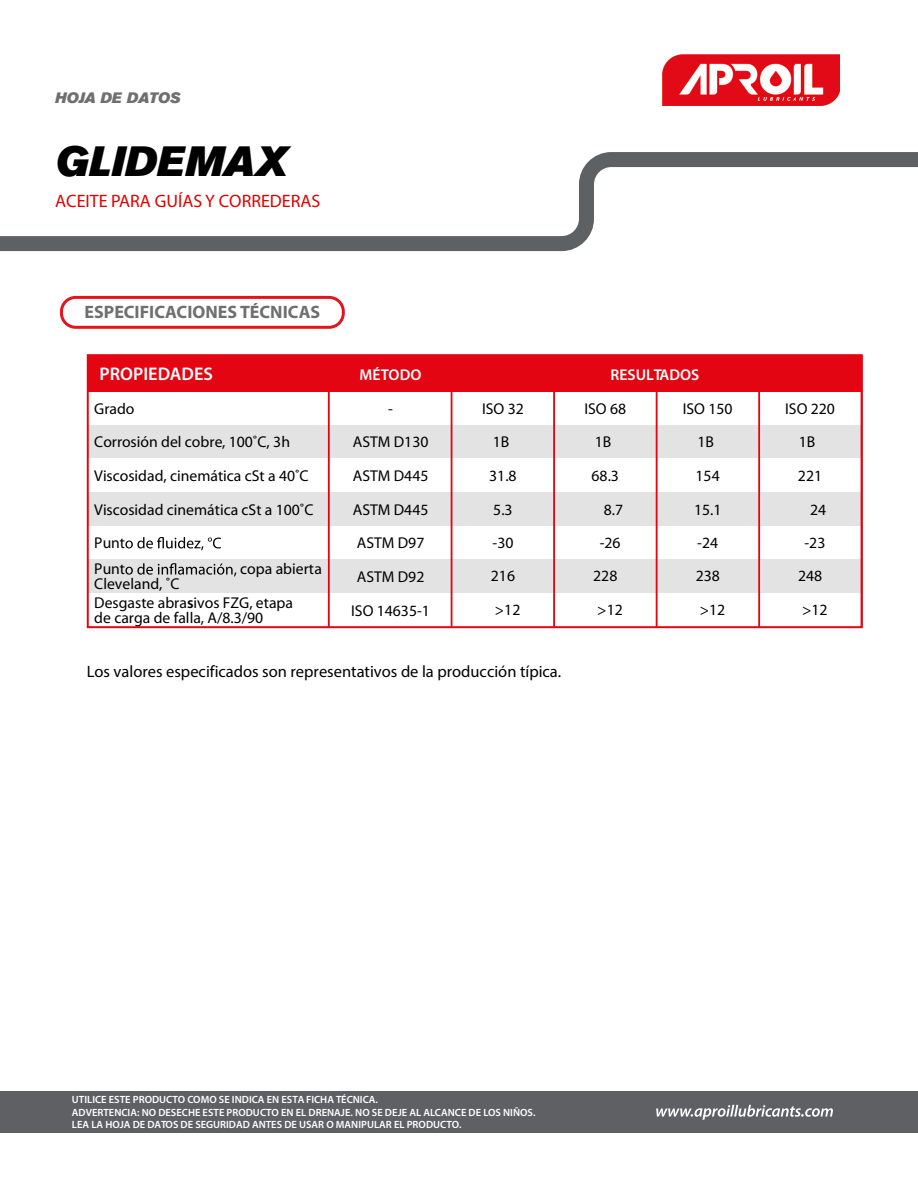
<style>
.page{position:relative;width:918px;height:1188px;background:#fff}
.page>*{position:absolute;margin:0;border:0;box-sizing:border-box;transform-origin:0 0}
.t1{font:italic 42px "Akzidenz Grotesk BQ Super";color:#000}
.t2{font:600 18.3px "Myriad Pro";color:#fff}
.t3{font:18px "Myriad Pro";color:#e10000}
.t4{font:700 18px "Myriad Pro";color:#706f6f}
.t5{font:16.5px "Myriad Pro";color:#000}
.t6{font:15.75px/33.6px "Myriad Pro";color:#000}
.t7{font:600 15.75px "Myriad Pro";color:#fff}
.t8{font:italic 15px "Akzidenz Grotesk BQ Super";color:#706f6f}
.t9{font:600 10.5px/12.6px "Myriad Pro";color:#fff}
.s1{font-weight:600}
</style>
<div class="page">
<img style="left:663px;top:55px;width:176px;height:40px">
<div style="left:60px;top:296px;width:285px;height:33px;border:3px solid #e3141c;border-radius:14px"></div>
<div style="left:88px;top:425px;width:773px;height:34px;background:#e3e3e3"></div>
<div style="left:88px;top:492px;width:773px;height:34px;background:#e3e3e3"></div>
<div style="left:88px;top:559px;width:773px;height:34px;background:#e3e3e3"></div>
<div style="left:88px;top:355px;width:773px;height:36px;background:#e30512"></div>
<hr style="left:328px;top:355px;width:2px;height:272px;background:#e30512">
<hr style="left:451px;top:355px;width:1px;height:272px;background:#e30512">
<hr style="left:553px;top:355px;width:2px;height:272px;background:#e30512">
<hr style="left:656px;top:355px;width:2px;height:272px;background:#e30512">
<hr style="left:758px;top:355px;width:2px;height:272px;background:#e30512">
<hr style="left:861px;top:355px;width:2px;height:272px;background:#e30512">
<svg style="left:125px;top:537px;width:96px;height:13px"></svg>
<svg style="left:125px;top:563px;width:111px;height:13px"></svg>
<div style="left:0;top:1091px;width:918px;height:42px;background:#5e6064"></div>
<svg style="left:656px;top:1105px;width:177px;height:15px"></svg>
<svg style="left:0;top:95px;width:918px;height:157px"></svg>
<p class="t8" style="left:55px;top:89px;width:127px">HOJA DE DATOS</p>
<h1 class="t1" style="left:55px;top:136px;width:234px">GLIDEMAX</h1>
<p class="t3" style="left:55px;top:190px;width:267px">ACEITE PARA GUÍAS Y CORREDERAS</p>
<p class="t4" style="left:85px;top:300px;width:237px">ESPECIFICACIONES TÉCNICAS</p>
<p class="t2" style="left:100px;top:363px;width:115px">PROPIEDADES</p>
<p class="t7" style="left:360px;top:364px;width:63px">MÉTODO</p>
<p class="t7" style="left:611px;top:364px;width:90px">RESULTADOS</p>
<p class="t6" style="left:94px;top:391px;width:42px">Grado</p>
<p class="t6" style="left:94px;top:425px;width:221px">Corrosión del cobre, 100˚C, 3h<br>Viscosidad, cinemática cSt a 40˚C<br>Viscosidad cinemática cSt a 100˚C<br>Punt</p>
<p class="t6" style="left:94px;top:552px;width:32px">Punt</p>
<p class="t6" style="left:240px;top:552px;width:83px">copa abierta</p>
<p class="t6" style="left:94px;top:575px;width:200px;line-height:18.3px">Cleveland, ˚C<br>Desgaste abra<span class="s1">s</span>ivos FZG, etapa</p>
<p class="t6" style="left:94px;top:601px;width:171px">de carga de falla, A/8.3/90</p>
<p class="t6" style="left:351px;top:391px;width:80px;text-align:center">-<br>ASTM D130<br>ASTM D445<br>ASTM D445<br>ASTM D97<br>ASTM D92<br>ISO 14635-1</p>
<p class="t6" style="left:482px;top:391px;width:43px">ISO 32</p>
<p class="t6" style="left:584px;top:391px;width:43px">ISO 68</p>
<p class="t6" style="left:683px;top:391px;width:51px">ISO 150</p>
<p class="t6" style="left:785px;top:391px;width:51px">ISO 220</p>
<p class="t6" style="left:493px;top:425px;width:18px">1B</p>
<p class="t6" style="left:595px;top:425px;width:18px">1B</p>
<p class="t6" style="left:697px;top:425px;width:18px">1B</p>
<p class="t6" style="left:799px;top:425px;width:18px">1B</p>
<p class="t6" style="left:489px;top:459px;width:29px">31.8</p>
<p class="t6" style="left:592px;top:459px;width:29px">68.3</p>
<p class="t6" style="left:696px;top:459px;width:26px">154</p>
<p class="t6" style="left:798px;top:459px;width:26px">221</p>
<p class="t6" style="left:493px;top:492px;width:21px">5.3</p>
<p class="t6" style="left:604px;top:492px;width:21px">8.7</p>
<p class="t6" style="left:694px;top:492px;width:29px">15.1</p>
<p class="t6" style="left:810px;top:492px;width:18px">24</p>
<p class="t6" style="left:493px;top:526px;width:22px">-30</p>
<p class="t6" style="left:600px;top:526px;width:22px">-26</p>
<p class="t6" style="left:697px;top:526px;width:22px">-24</p>
<p class="t6" style="left:804px;top:526px;width:22px">-23</p>
<p class="t6" style="left:491px;top:558px;width:26px">216</p>
<p class="t6" style="left:593px;top:558px;width:26px">228</p>
<p class="t6" style="left:696px;top:558px;width:26px">238</p>
<p class="t6" style="left:798px;top:558px;width:26px">248</p>
<p class="t6" style="left:495px;top:593px;width:27px">&gt;12</p>
<p class="t6" style="left:597px;top:593px;width:27px">&gt;12</p>
<p class="t6" style="left:700px;top:593px;width:27px">&gt;12</p>
<p class="t6" style="left:802px;top:593px;width:27px">&gt;12</p>
<p class="t5" style="left:87px;top:662px;width:476px">Los valores especificados son representativos de la producción típica.</p>
<p class="t9" style="left:72px;top:1093px;width:465px">UTILICE ESTE PRODUCTO COMO SE INDICA EN ESTA FICHA TÉCNICA.<br>ADVERTENCIA: NO DESECHE ESTE PRODUCTO EN EL DRENAJE. NO SE DEJE AL ALCANCE DE LOS NIÑOS.<br>LEA LA HOJA DE DATOS DE SEGURIDAD ANTES DE USAR O MANIPULAR EL PRODUCTO.</p>
</div>
